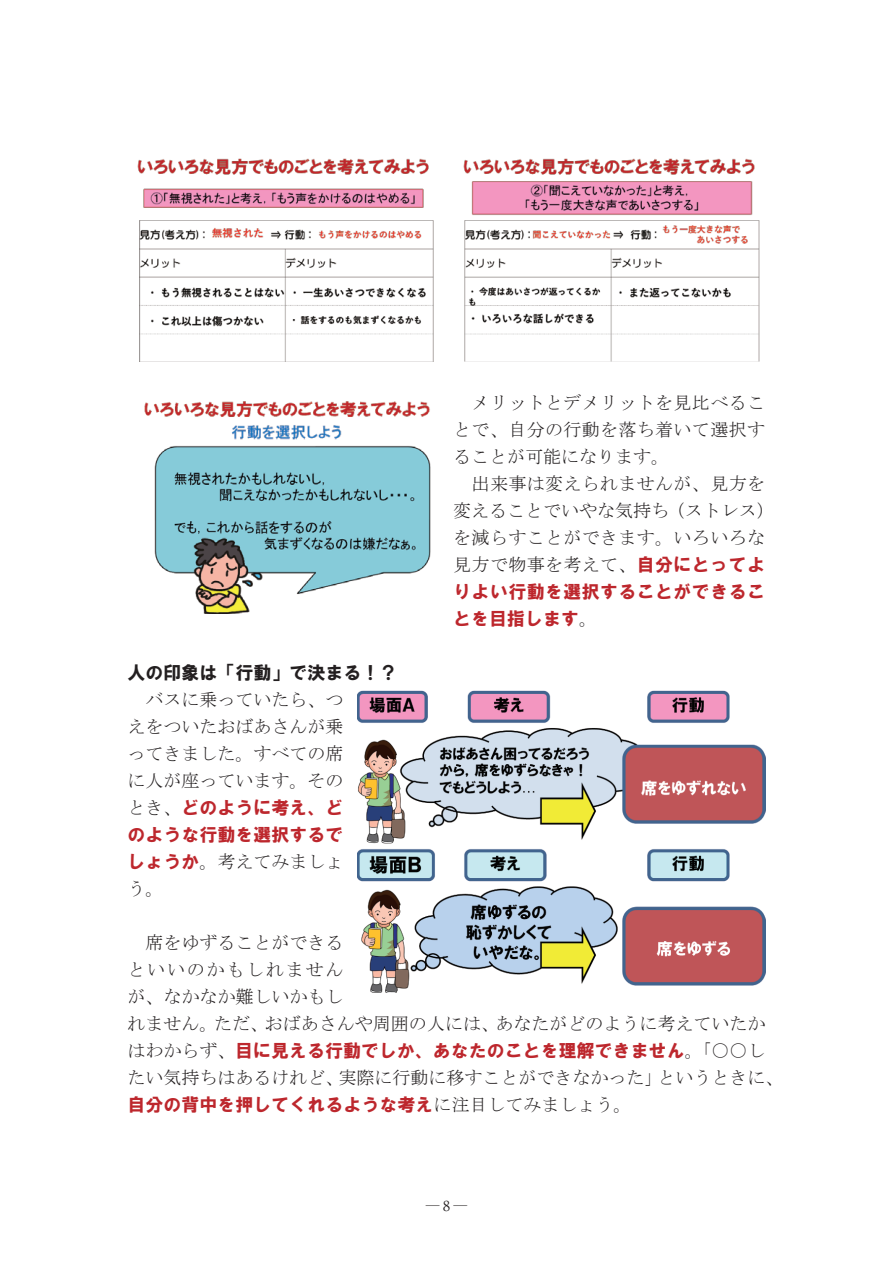
<style>
.page{position:relative;width:893px;height:1263px;background:#fff}
.page>*{position:absolute;margin:0;border:0;box-sizing:border-box;transform-origin:0 0}
.t1{font:18px/27px "MS Mincho";color:#231f20;text-align:justify}
.t2{font:18px/27px "HG Soei Kakugothic UB";color:#bd272d}
.t3{font:18px/27px "MS Mincho";letter-spacing:.02em;color:#231f20;text-align:center}
.t4{font:18px/27px "HG Soei Kakugothic UB";letter-spacing:.02em;color:#bd272d}
.t5{font:18px "HG Soei Kakugothic UB";color:#231f20}
.t6{font:13.8px "Ryumin Pr 6 N";color:#231f20}
.s1{font-family:"HG Soei Kakugothic UB";color:#bd272d}
.s2{font-family:"MS Mincho";color:#231f20}
</style>
<div class="page">
<img style="left:137px;top:158px;width:623px;height:204px">
<img style="left:453px;top:158px;width:6px;height:203px">
<img style="left:144px;top:401px;width:287px;height:212px">
<img style="left:357px;top:690px;width:408px;height:302px">
<p class="t1" style="left:453px;top:389px;width:313px;text-indent:18px">メリットとデメリットを見比べることで、自分の行動を落ち着いて選択することが可能になります。</p>
<p class="t3" style="left:453px;top:470px;width:323px">出来事は変えられませんが、見方を<br>変えることでいやな気持ち（ストレス）を減らすことができます。いろいろな見方で物事を考えて、<span class="s1">自分にとってよ</span></p>
<p class="t4" style="left:453px;top:578px;width:313px">りよい行動を選択することができることを目指します<span class="s2">。</span></p>
<p class="t5" style="left:127px;top:663px;width:271px">人の印象は「行動」で決まる！？</p>
<p class="t1" style="left:127px;top:686px;width:217px;text-indent:18px">バスに乗っていたら、つえをついたおばあさんが乗ってきました。すべての席に人が座っています。その</p>
<p class="t2" style="left:127px;top:794px;width:217px"><span class="s2">とき、</span>どのように考え、どのような行動を選択するで</p>
<p class="t1" style="left:127px;top:848px;width:217px"><span class="s1">しょうか</span>。考えてみましょう。</p>
<p class="t1" style="left:127px;top:929px;width:639px;text-align:left;text-indent:18px">席をゆずることができる<br>といいのかもしれません<br>が、なかなか難しいかもし<br>れません。ただ、おばあさんや周囲の人には、あなたがどのように考えていたか</p>
<p class="t2" style="left:127px;top:1037px;width:639px"><span class="s2">はわからず、</span>目に見える行動でしか、あなたのことを理解できません<span class="s2">。「○○し</span></p>
<p class="t1" style="left:127px;top:1064px;width:657px">たい気持ちはあるけれど、実際に行動に移すことができなかった」というときに、</p>
<p class="t2" style="left:127px;top:1091px;width:505px">自分の背中を押してくれるような考え<span class="s2">に注目してみましょう。</span></p>
<p class="t6" style="left:426px;top:1195px;width:43px">─8─</p>
</div>
